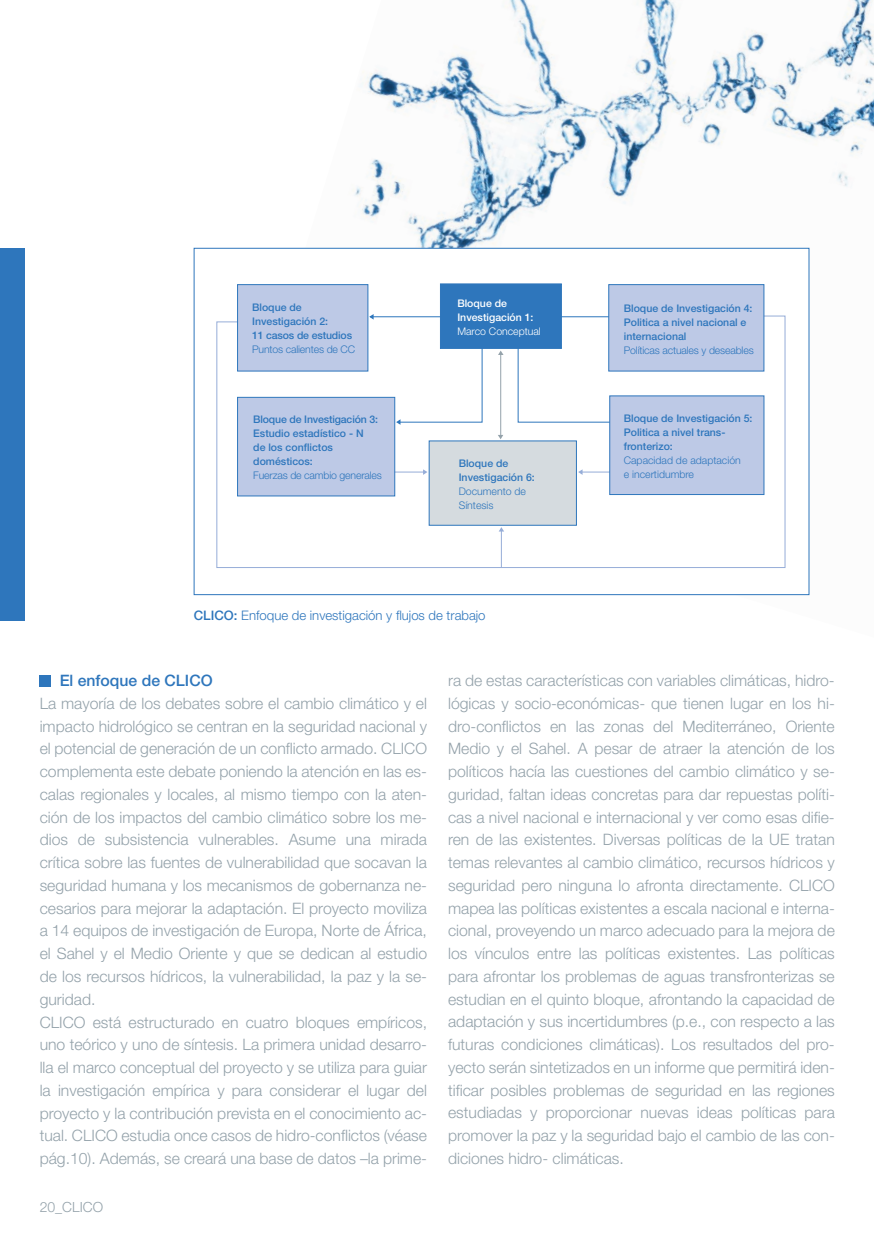
<style>
.page{position:relative;width:874px;height:1241px;background:#fff}
.page>*{position:absolute;margin:0;border:0;box-sizing:border-box;transform-origin:0 0}
.t1{font:300 15.75px/22.8px "Helvetica Neue";color:#94a2aa}
.t2{font:500 15.75px "Helvetica Neue";color:#2e76bc}
.t3{font:300 14px "Helvetica Neue";color:#94a2aa}
.t4{font:300 13.12px "Helvetica Neue";color:#2e76bc}
.t5{font:500 10.5px/14px "Helvetica Neue";color:#2e76bc}
.t6{font:300 10.5px/14px "Helvetica Neue";letter-spacing:-.015em;color:#2e76bc}
.t7{font:500 10.5px/14px "Helvetica Neue";color:#fff}
.t8{font:300 10.5px "Helvetica Neue";color:#fff}
.s1{font-weight:500}
</style>
<div class="page">
<img style="left:245px;top:0;width:628px;height:596px">
<div style="left:193px;top:248px;width:616px;height:347px;background:#fff;border:1px solid #2e76bc"></div>
<svg style="left:216px;top:315px;width:569px;height:253px"></svg>
<svg style="left:517px;top:341px;width:105px;height:84px"></svg>
<div style="left:237px;top:284px;width:131px;height:87px;background:#bdc9e6;border:1px solid #2e76bc"></div>
<div style="left:608px;top:284px;width:156px;height:87px;background:#bdc9e6;border:1px solid #2e76bc"></div>
<div style="left:237px;top:397px;width:158px;height:99px;background:#bdc9e6;border:1px solid #2e76bc"></div>
<div style="left:428px;top:440px;width:148px;height:85px;background:#d5dbdf"></div>
<hr style="left:500px;top:353px;width:1px;height:82px;background:#94a2aa">
<svg style="left:497px;top:350px;width:6px;height:5px"></svg>
<svg style="left:497px;top:435px;width:6px;height:4px"></svg>
<hr style="left:500px;top:530px;width:1px;height:37px;background:#96add8">
<svg style="left:498px;top:527px;width:6px;height:4px"></svg>
<div style="left:609px;top:395px;width:155px;height:100px;background:#bdc9e6;border:1px solid #2e76bc"></div>
<div style="left:440px;top:283px;width:121px;height:66px;background:#2e76bc;border:1px solid #2e76bc"></div>
<svg style="left:369px;top:314px;width:4px;height:5px"></svg>
<svg style="left:396px;top:341px;width:86px;height:84px"></svg>
<div style="left:40px;top:675px;width:11px;height:11px;background:#2e76bc"></div>
<div style="left:0;top:248px;width:25px;height:372px;background:#2e76bc"></div>
<p class="t5" style="left:252px;top:300px;width:101px">Bloque de<br>Investigación 2:<br>11 casos de estudios</p>
<p class="t6" style="left:252px;top:342px;width:105px">Puntos calientes de CC</p>
<p class="t7" style="left:457px;top:296px;width:78px">Bloque de<br>Investigación 1:</p>
<p class="t8" style="left:457px;top:325px;width:85px">Marco Conceptual</p>
<p class="t5" style="left:253px;top:412px;width:126px">Bloque de Investigación 3:<br>Estudio estadístico - N de los conflictos domésticos:</p>
<p class="t6" style="left:253px;top:467px;width:130px">Fuerzas de cambio generales</p>
<p class="t5" style="left:458px;top:456px;width:78px">Bloque de<br>Investigación 6:</p>
<p class="t6" style="left:458px;top:483px;width:69px">Documento de<br>Síntesis</p>
<p class="t4" style="left:194px;top:607px;width:293px"><span class="s1">CLICO:</span> Enfoque de investigación y flujos de trabajo</p>
<p class="t5" style="left:623px;top:301px;width:130px">Bloque de Investigación 4:<br>Politica a nivel nacional e internacional</p>
<p class="t6" style="left:623px;top:342px;width:131px">Políticas actuales y deseables</p>
<p class="t5" style="left:623px;top:411px;width:130px">Bloque de Investigación 5:<br>Politica a nivel trans&shy;fronterizo:</p>
<p class="t6" style="left:623px;top:453px;width:118px">Capacidad de adaptación e incertidumbre</p>
<p class="t2" style="left:60px;top:671px;width:154px">El enfoque de CLICO</p>
<p class="t1" style="left:40px;top:691px;width:388px">La mayoría de los debates sobre el cambio climático y el impacto hidrológico se centran en la seguridad nacional y el potencial de generación de un conflicto armado. CLICO complementa este debate poniendo la atención en las es&shy;calas regionales y locales, al mismo tiempo con la aten&shy;ción de los impactos del cambio climático sobre los me&shy;dios de subsistencia vulnerables. Asume una mirada crítica sobre las fuentes de vulnerabilidad que socavan la seguridad humana y los mecanismos de gobernanza ne&shy;cesarios para mejorar la adaptación. El proyecto moviliza a 14 equipos de investigación de Europa, Norte de África, el Sahel y el Medio Oriente y que se dedican al estudio de los recursos hídricos, la vulnerabilidad, la paz y la se&shy;guridad.<br>CLICO está estructurado en cuatro bloques empíricos, uno teórico y uno de síntesis. La primera unidad desarro&shy;lla el marco conceptual del proyecto y se utiliza para guiar la investigación empírica y para considerar el lugar del proyecto y la contribución prevista en el conocimiento ac&shy;tual. CLICO estudia once casos de hidro-conflictos (véase pág.10). Además, se creará una base de datos –la prime-</p>
<p class="t3" style="left:40px;top:1198px;width:65px">20_CLICO</p>
<p class="t1" style="left:448px;top:668px;width:388px;text-align:justify">ra de estas características con variables climáticas, hidro&shy;lógicas y socio-económicas- que tienen lugar en los hi&shy;dro-conflictos en las zonas del Mediterráneo, Oriente Medio y el Sahel. A pesar de atraer la atención de los políticos hacía las cuestiones del cambio climático y se&shy;guridad, faltan ideas concretas para dar repuestas políti&shy;cas a nivel nacional e internacional y ver como esas difie&shy;ren de las existentes. Diversas políticas de la UE tratan temas relevantes al cambio climático, recursos hídricos y seguridad pero ninguna lo afronta directamente. CLICO mapea las políticas existentes a escala nacional e interna&shy;cional, proveyendo un marco adecuado para la mejora de los vínculos entre las políticas existentes. Las políticas para afrontar los problemas de aguas transfronterizas se estudian en el quinto bloque, afrontando la capacidad de adaptación y sus incertidumbres (p.e., con respecto a las futuras condiciones climáticas). Los resultados del pro&shy;yecto serán sintetizados en un informe que permitirá iden&shy;tificar posibles problemas de seguridad en las regiones estudiadas y proporcionar nuevas ideas políticas para promover la paz y la seguridad bajo el cambio de las con&shy;diciones hidro- climáticas.</p>
</div>
